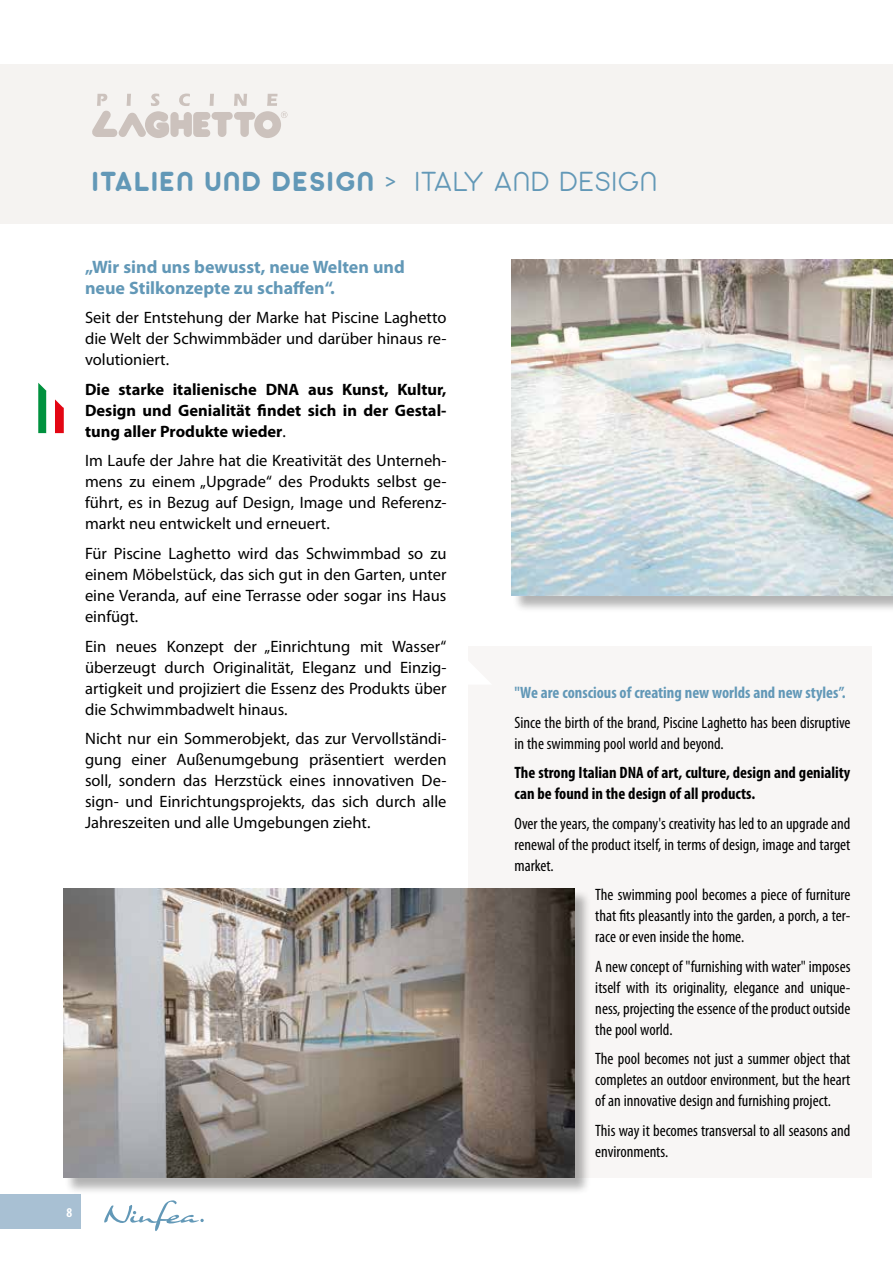
<style>
.page{position:relative;width:893px;height:1263px;background:#fff}
.page>*{position:absolute;margin:0;border:0;box-sizing:border-box;transform-origin:0 0}
.t1{font:30px "Arista 2.0 Alternate";letter-spacing:.075em;color:#6298b7}
.t2{font:700 18px/21px "Myriad Pro";color:#6298b7}
.t3{font:16.5px/21px "Myriad Pro";color:#000;text-align:justify}
.t4{font:condensed 16.5px/21px "Myriad Pro";color:#000;text-align:justify}
.t5{font:700 16.5px/21px "Myriad Pro";color:#000;text-align:justify}
.t6{font:700 condensed 16.5px/21px "Myriad Pro";color:#000}
.t7{font:700 condensed 16.5px "Myriad Pro";color:#6298b7}
.t8{font:700 condensed 13.5px "Myriad Pro";color:#fff}
.s1{font-weight:300}
.s2{font-weight:400}
</style>
<div class="page">
<div style="left:0;top:1195px;width:81px;height:34px;background:#a8c0d3"></div>
<svg style="left:104px;top:1200px;width:100px;height:31px"></svg>
<div style="left:0;top:65px;width:893px;height:159px;background:#f5f3f1"></div>
<svg style="left:92px;top:94px;width:195px;height:44px"></svg>
<div style="left:468px;top:646px;width:404px;height:532px;background:#f8f6f5"></div>
<div style="left:512px;top:260px;width:381px;height:353px;background:#000;opacity:.3"></div>
<img style="left:512px;top:259px;width:381px;height:336px">
<div style="left:65px;top:889px;width:526px;height:306px;background:#000;opacity:.3"></div>
<img style="left:64px;top:889px;width:510px;height:289px">
<svg style="left:38px;top:383px;width:26px;height:50px"></svg>
<h1 class="t1" style="left:92px;top:163px;width:566px">ITALIEN UND DESIGN <span class="s1">&gt; ITALY AND DESIGN</span></h1>
<p class="t2" style="left:85px;top:257px;width:321px">„Wir sind uns bewusst, neue Welten und neue Stilkonzepte zu schaffen“.</p>
<p class="t3" style="left:85px;top:308px;width:363px">Seit der Entstehung der Marke hat Piscine Laghetto die Welt der Schwimmbäder und darüber hinaus re&shy;volutioniert.</p>
<p class="t5" style="left:85px;top:379px;width:363px">Die starke italienische DNA aus Kunst, Kultur, Design und Genialität findet sich in der Gestal&shy;tung aller Produkte wieder<span class="s2">.</span></p>
<p class="t3" style="left:85px;top:451px;width:363px">Im Laufe der Jahre hat die Kreativität des Unterneh&shy;mens zu einem „Upgrade“ des Produkts selbst ge&shy;führt, es in Bezug auf Design, Image und Referenz&shy;markt neu entwickelt und erneuert.</p>
<p class="t3" style="left:85px;top:543px;width:363px">Für Piscine Laghetto wird das Schwimmbad so zu einem Möbelstück, das sich gut in den Garten, unter eine Veranda, auf eine Terrasse oder sogar ins Haus einfügt.</p>
<p class="t3" style="left:85px;top:636px;width:363px">Ein neues Konzept der „Einrichtung mit Wasser“ überzeugt durch Originalität, Eleganz und Einzig&shy;artigkeit und projiziert die Essenz des Produkts über die Schwimmbadwelt hinaus.</p>
<p class="t3" style="left:85px;top:728px;width:363px">Nicht nur ein Sommerobjekt, das zur Vervollständi&shy;gung einer Außenumgebung präsentiert werden soll, sondern das Herzstück eines innovativen De&shy;sign- und Einrichtungsprojekts, das sich durch alle Jahreszeiten und alle Umgebungen zieht.</p>
<p class="t8" style="left:67px;top:1205px;width:7px">8</p>
<p class="t7" style="left:514px;top:683px;width:332px">"We are conscious of creating new worlds and new styles”.</p>
<p class="t4" style="left:514px;top:712px;width:337px">Since the birth of the brand, Piscine Laghetto has been disruptive in the swimming pool world and beyond.</p>
<p class="t6" style="left:514px;top:762px;width:337px">The strong Italian DNA of art, culture, design and geniality can be found in the design of all products.</p>
<p class="t4" style="left:514px;top:813px;width:337px">Over the years, the company's creativity has led to an upgrade and renewal of the product itself, in terms of design, image and target market.</p>
<p class="t4" style="left:595px;top:884px;width:257px">The swimming pool becomes a piece of furniture that fits pleasantly into the garden, a porch, a ter&shy;race or even inside the home.</p>
<p class="t4" style="left:595px;top:956px;width:257px">A new concept of "furnishing with water" imposes itself with its originality, elegance and unique&shy;ness, projecting the essence of the product outside the pool world.</p>
<p class="t4" style="left:595px;top:1048px;width:257px">The pool becomes not just a summer object that completes an outdoor environment, but the heart of an innovative design and furnishing project.</p>
<p class="t4" style="left:595px;top:1120px;width:257px">This way it becomes transversal to all seasons and environments.</p>
</div>
